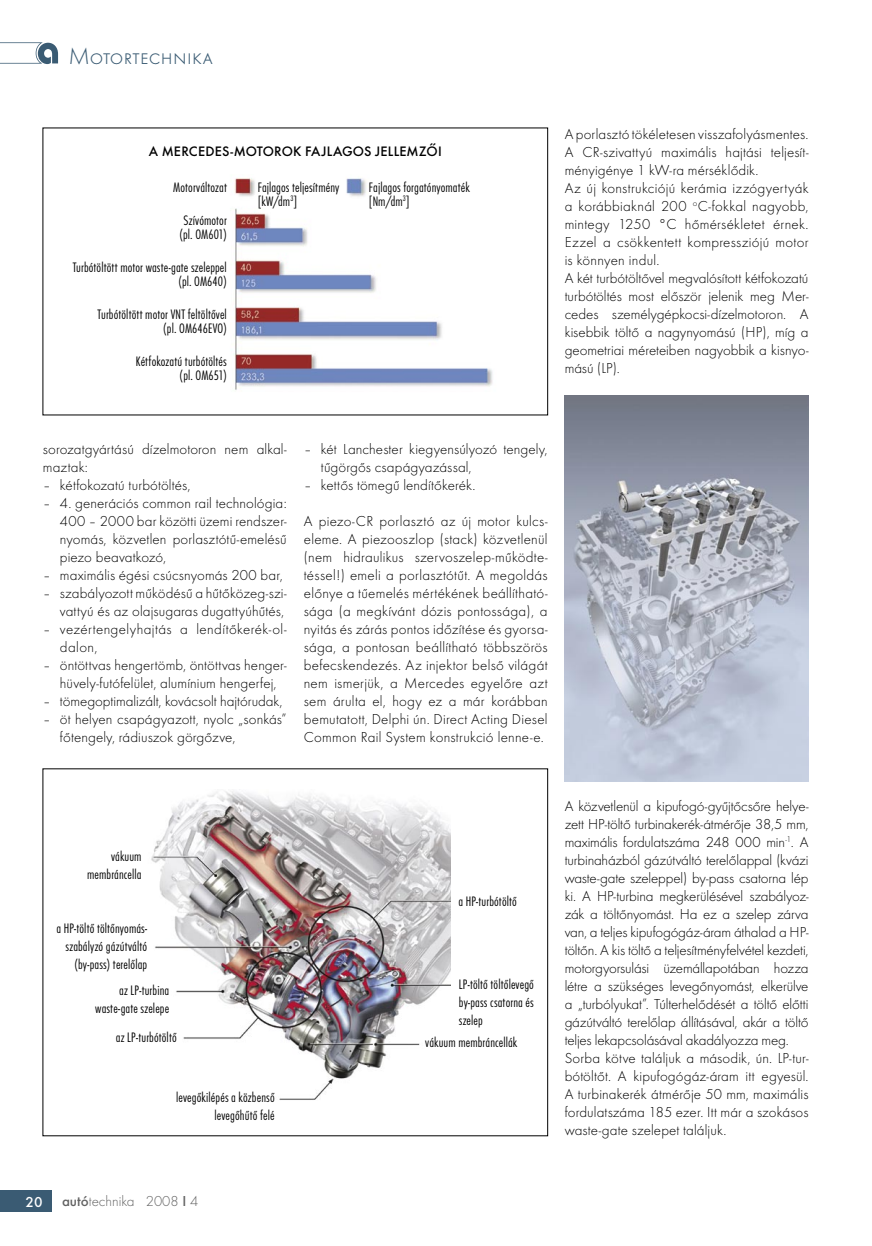
<style>
.page{position:relative;width:872px;height:1246px;background:#fff}
.page>*{position:absolute;margin:0;border:0;box-sizing:border-box;transform-origin:0 0}
.fülcim{font:300 24px "Futura TOT";letter-spacing:-.01em;color:#3a5b73}
.szöveg{font:300 15px/18px "Futura TOT";letter-spacing:.005em;color:#000;text-align:justify}
.bajusz_4-4{font:300 15px/18px "Futura TOT";letter-spacing:.005em;color:#000}
.bajusz_4-4-2{font:300 15px/18px "Futura TOT";letter-spacing:.025em;color:#000}
.t1{font:300 15px "Futura TOT";color:#636363}
.t2{font:500 15px "Futura TOT";color:#fff}
.kepalairas{font:14.25px/18px "Futura TOT Lig Con";letter-spacing:.005em;color:#000;text-align:right}
.kepalairas-2{font:500 14.25px "Futura TOT";letter-spacing:.01em;color:#000}
.s1{font-weight:500}
</style>
<div class="page">
<div style="left:0;top:1191px;width:51px;height:21px;background:#3a5b73"></div>
<svg style="left:0;top:42px;width:58px;height:22px"></svg>
<img style="left:564px;top:395px;width:244px;height:386px">
<img style="left:151px;top:791px;width:300px;height:309px">
<img style="left:234px;top:178px;width:259px;height:212px">
<p class="fülcim" style="left:68px;top:43px;width:146px">MOTORTECHNIKA</p>
<p class="kepalairas-2" style="left:149px;top:143px;width:294px">A MERCEDES-MOTOROK FAJLAGOS JELLEMZŐI</p>
<p class="kepalairas" style="left:173px;top:178px;width:55px">Motorváltozat</p>
<p class="kepalairas" style="left:179px;top:213px;width:49px;line-height:14.2px;text-align:center">Szívómotor (pl. OM601)</p>
<p class="kepalairas" style="left:73px;top:260px;width:156px;line-height:14.2px">Turbótöltött motor waste-gate szeleppel (pl. OM640)</p>
<p class="kepalairas" style="left:98px;top:307px;width:131px;line-height:14.2px">Turbótöltött motor VNT feltöltővel (pl. OM646EVO)</p>
<p class="kepalairas" style="left:136px;top:354px;width:92px;line-height:14.2px">Kétfokozatú turbótöltés (pl. OM651)</p>
<p class="kepalairas" style="left:369px;top:178px;width:102px">Fajlagos forgatónyomaték</p>
<p class="kepalairas" style="left:369px;top:192px;width:42px">[Nm/dm<sup>3</sup>]</p>
<p class="kepalairas" style="left:258px;top:178px;width:83px">Fajlagos teljesítmény</p>
<p class="kepalairas" style="left:258px;top:192px;width:41px">[kW/dm<sup>3</sup>]</p>
<p class="szöveg" style="left:564px;top:125px;width:245px">A porlasztó tökéletesen visszafolyásmentes.<br>A CR-szivattyú maximális hajtási teljesít&shy;ményigénye 1 kW-ra mérséklődik.</p>
<p class="szöveg" style="left:564px;top:179px;width:245px">Az új konstrukciójú kerámia izzógyertyák a korábbiaknál 200 <sup>o</sup>C-fokkal nagyobb, mintegy 1250 °C hőmérsékletet érnek.<br>Ezzel a csökkentett kompressziójú motor is könnyen indul.</p>
<p class="szöveg" style="left:564px;top:269px;width:245px">A két turbótöltővel megvalósított kétfokozatú turbótöltés most először jelenik meg Mer&shy;cedes személygépkocsi-dízelmotoron. A kisebbik töltő a nagynyomású (HP), míg a geometriai méreteiben nagyobbik a kisnyo&shy;mású (LP).</p>
<p class="szöveg" style="left:43px;top:440px;width:245px">sorozatgyártású dízelmotoron nem alkal&shy;maztak:</p>
<p class="bajusz_4-4" style="left:43px;top:476px;width:149px">– kétfokozatú turbótöltés,</p>
<p class="bajusz_4-4" style="left:60px;top:494px;width:228px;text-align:justify;text-indent:-17px">– 4. generációs common rail technológia:<br>400 – 2000 bar közötti üzemi rendszer&shy;nyomás, közvetlen porlasztótű-emelésű piezo beavatkozó,</p>
<p class="bajusz_4-4" style="left:43px;top:566px;width:241px">– maximális égési csúcsnyomás 200 bar,</p>
<p class="bajusz_4-4" style="left:43px;top:584px;width:245px;text-align:right">– szabályozott működésű a hűtőközeg-szi&shy;vattyú és az olajsugaras dugattyúhűtés,</p>
<p class="bajusz_4-4-2" style="left:60px;top:620px;width:228px;text-indent:-17px">– vezértengelyhajtás a lendítőkerék-ol&shy;dalon,</p>
<p class="bajusz_4-4" style="left:43px;top:656px;width:245px;text-align:center">– öntöttvas hengertömb, öntöttvas henger&shy;hüvely-futófelület, alumínium hengerfej,</p>
<p class="bajusz_4-4" style="left:43px;top:692px;width:241px">– tömegoptimalizált, kovácsolt hajtórudak,</p>
<p class="bajusz_4-4" style="left:60px;top:710px;width:228px;text-indent:-17px">– öt helyen csapágyazott, nyolc „sonkás” főtengely, rádiuszok görgőzve,</p>
<p class="bajusz_4-4" style="left:321px;top:440px;width:228px;text-indent:-17px">– két Lanchester kiegyensúlyozó tengely, tűgörgős csapágyazással,</p>
<p class="bajusz_4-4" style="left:304px;top:476px;width:173px">– kettős tömegű lendítőkerék.</p>
<p class="szöveg" style="left:304px;top:512px;width:245px">A piezo-CR porlasztó az új motor kulcs&shy;eleme. A piezooszlop (stack) közvetlenül (nem hidraulikus szervoszelep-működte&shy;téssel!) emeli a porlasztótűt. A megoldás előnye a tűemelés mértékének beállítható&shy;sága (a megkívánt dózis pontossága), a nyitás és zárás pontos időzítése és gyorsa&shy;sága, a pontosan beállítható többszörös befecskendezés. Az injektor belső világát nem ismerjük, a Mercedes egyelőre azt sem árulta el, hogy ez a már korábban bemutatott, Delphi ún. Direct Acting Diesel Common Rail System konstrukció lenne-e.</p>
<p class="kepalairas" style="left:111px;top:847px;width:32px">vákuum</p>
<p class="kepalairas" style="left:87px;top:865px;width:56px">membráncella</p>
<p class="kepalairas" style="left:56px;top:919px;width:92px">a HP-töltő töltőnyomás&shy;szabályzó gázútváltó (by-pass) terelőlap</p>
<p class="kepalairas" style="left:95px;top:981px;width:75px">az LP-turbina waste-gate szelepe</p>
<p class="kepalairas" style="left:116px;top:1028px;width:62px">az LP-turbótöltő</p>
<p class="kepalairas" style="left:176px;top:1088px;width:100px">levegőkilépés a közbenső levegőhűtő felé</p>
<p class="kepalairas" style="left:458px;top:892px;width:60px">a HP-turbótöltő</p>
<p class="kepalairas" style="left:459px;top:975px;width:76px;text-align:justify">LP-töltő töltőlevegő by-pass csatorna és szelep</p>
<p class="kepalairas" style="left:425px;top:1033px;width:93px">vákuum membráncellák</p>
<p class="szöveg" style="left:564px;top:797px;width:245px">A közvetlenül a kipufogó-gyűjtőcsőre helye&shy;zett HP-töltő turbinakerék-átmérője 38,5 mm, maximális fordulatszáma 248 000 min<sup>-1</sup>. A turbinaházból gázútváltó terelőlappal (kvázi waste-gate szeleppel) by-pass csatorna lép ki. A HP-turbina megkerülésével szabályoz&shy;zák a töltőnyomást. Ha ez a szelep zárva van, a teljes kipufogógáz-áram áthalad a HP&shy;töltőn. A kis töltő a teljesítményfelvétel kezdeti, motorgyorsulási üzemállapotában hozza létre a szükséges levegőnyomást, elkerülve a „turbólyukat”. Túlterhelődését a töltő előtti gázútváltó terelőlap állításával, akár a töltő teljes lekapcsolásával akadályozza meg.</p>
<p class="szöveg" style="left:564px;top:1049px;width:245px">Sorba kötve találjuk a második, ún. LP-tur&shy;bótöltőt. A kipufogógáz-áram itt egyesül.<br>A turbinakerék átmérője 50 mm, maximális fordulatszáma 185 ezer. Itt már a szokásos waste-gate szelepet találjuk.</p>
<p class="t2" style="left:26px;top:1193px;width:19px">20</p>
<p class="t1" style="left:62px;top:1193px;width:138px"><span class="s1">autó</span>technika 2008 <span class="s1">I</span> 4</p>
</div>
